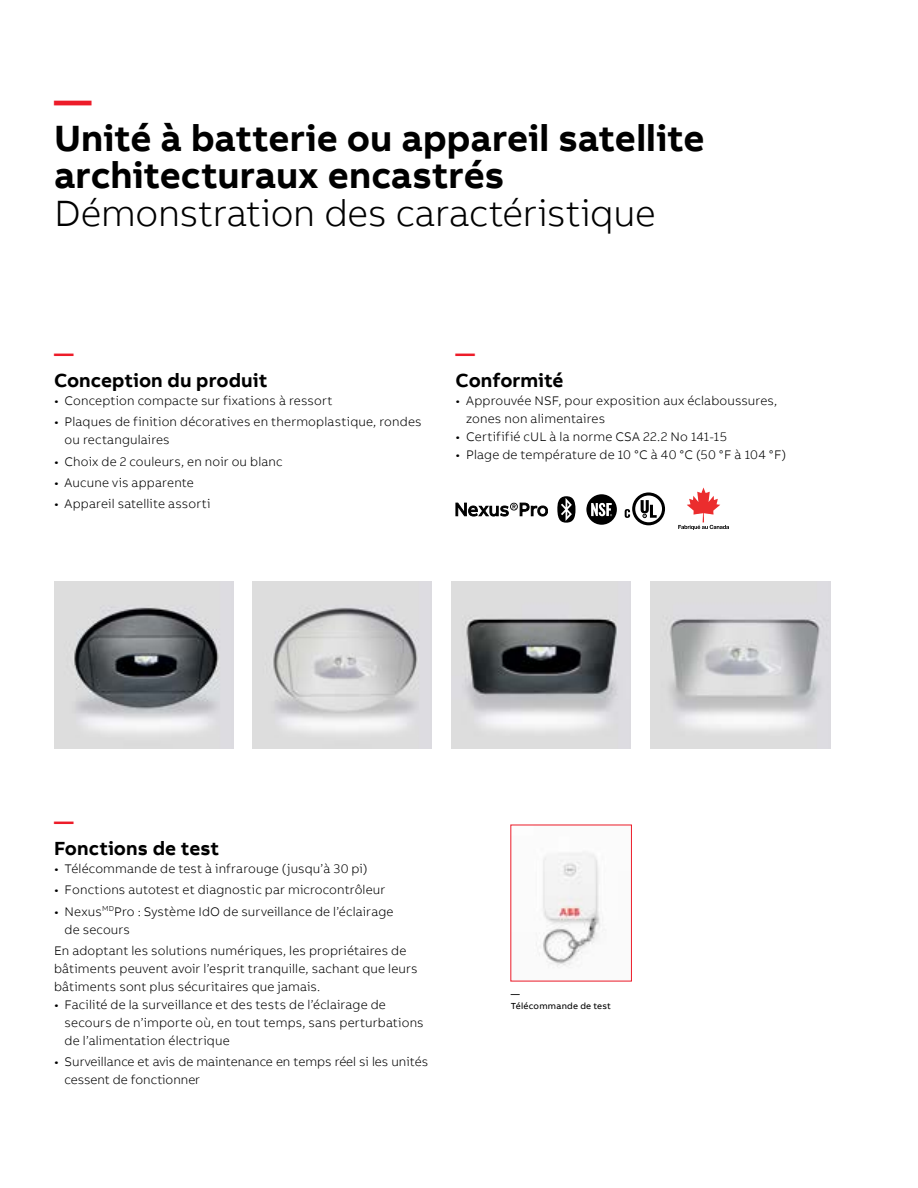
<style>
.page{position:relative;width:918px;height:1188px;background:#fff}
.page>*{position:absolute;margin:0;border:0;box-sizing:border-box;transform-origin:0 0}
.t1{font:700 37.5px/37.5px "AB Bvoice";letter-spacing:-.005em;color:#000}
.t2{font:300 37.5px "AB Bvoice";letter-spacing:-.005em;color:#000}
.t3{font:700 37.5px "AB Bvoice";color:#ed1c29}
.t4{font:700 19.5px "AB Bvoice";letter-spacing:.005em;color:#000}
.t5{font:700 19.5px "AB Bvoice";color:#ed1c29}
.t6{font:300 12.75px/18px "AB Bvoice";letter-spacing:.01em;color:#000}
.t7{font:9px/12px "AB Bvoice";letter-spacing:.025em;color:#000}
</style>
<div class="page">
<img style="left:54px;top:581px;width:179px;height:167px">
<img style="left:452px;top:581px;width:179px;height:167px">
<img style="left:651px;top:581px;width:179px;height:167px">
<img style="left:253px;top:581px;width:179px;height:167px">
<img style="left:536px;top:852px;width:70px;height:116px">
<div style="left:586px;top:494px;width:31px;height:31px;background:#000;border-radius:50%"></div>
<svg style="left:591px;top:503px;width:21px;height:13px"></svg>
<div style="left:557px;top:496px;width:18px;height:27px;background:#000;border-radius:50%"></div>
<svg style="left:561px;top:498px;width:11px;height:23px"></svg>
<svg style="left:456px;top:503px;width:92px;height:13px"></svg>
<svg style="left:678px;top:488px;width:51px;height:42px"></svg>
<svg style="left:625px;top:492px;width:40px;height:33px"></svg>
<h1 class="t3" style="left:54px;top:77px;width:39px">—</h1>
<h1 class="t1" style="left:54px;top:119px;width:652px">Unité à batterie ou appareil satellite architecturaux encastrés</h1>
<h1 class="t2" style="left:54px;top:191px;width:603px">Démonstration des caractéristique</h1>
<h2 class="t5" style="left:54px;top:341px;width:21px">—</h2>
<h2 class="t4" style="left:54px;top:368px;width:215px">Conception du produit</h2>
<p class="t6" style="left:54px;top:392px;width:280px">• Conception compacte sur fixations à ressort</p>
<p class="t6" style="left:65px;top:413px;width:359px;text-indent:-11px">• Plaques de finition décoratives en thermoplastique, rondes ou rectangulaires</p>
<p class="t6" style="left:54px;top:452px;width:230px">• Choix de 2 couleurs, en noir ou blanc</p>
<p class="t6" style="left:54px;top:474px;width:141px">• Aucune vis apparente</p>
<p class="t6" style="left:54px;top:495px;width:158px">• Appareil satellite assorti</p>
<h2 class="t5" style="left:456px;top:341px;width:21px">—</h2>
<h2 class="t4" style="left:456px;top:368px;width:109px">Conformité</h2>
<p class="t6" style="left:466px;top:392px;width:313px;text-indent:-11px">• Approuvée NSF, pour exposition aux éclaboussures, zones non alimentaires</p>
<p class="t6" style="left:456px;top:428px;width:273px">• Certififié cUL à la norme CSA 22.2 No 141-15</p>
<p class="t6" style="left:456px;top:446px;width:332px">• Plage de température de 10 °C à 40 °C (50 °F à 104 °F)</p>
<h2 class="t5" style="left:54px;top:809px;width:21px">—</h2>
<h2 class="t4" style="left:54px;top:836px;width:167px">Fonctions de test</h2>
<p class="t6" style="left:54px;top:860px;width:315px">• Télécommande de test à infrarouge (jusqu’à 30 pi)</p>
<p class="t6" style="left:54px;top:881px;width:333px">• Fonctions autotest et diagnostic par microcontrôleur</p>
<p class="t6" style="left:65px;top:902px;width:330px;text-indent:-11px">• Nexus<sup>MD</sup>Pro : Système IdO de surveillance de l’éclairage de secours</p>
<p class="t6" style="left:54px;top:942px;width:365px">En adoptant les solutions numériques, les propriétaires de bâtiments peuvent avoir l’esprit tranquille, sachant que leurs bâtiments sont plus sécuritaires que jamais.</p>
<p class="t6" style="left:65px;top:996px;width:361px;text-indent:-11px">• Facilité de la surveillance et des tests de l’éclairage de secours de n’importe où, en tout temps, sans perturbations de l’alimentation électrique</p>
<p class="t6" style="left:65px;top:1053px;width:365px;text-indent:-11px">• Surveillance et avis de maintenance en temps réel si les unités cessent de fonctionner</p>
<p class="t7" style="left:511px;top:988px;width:102px">—<br>Télécommande de test</p>
</div>
